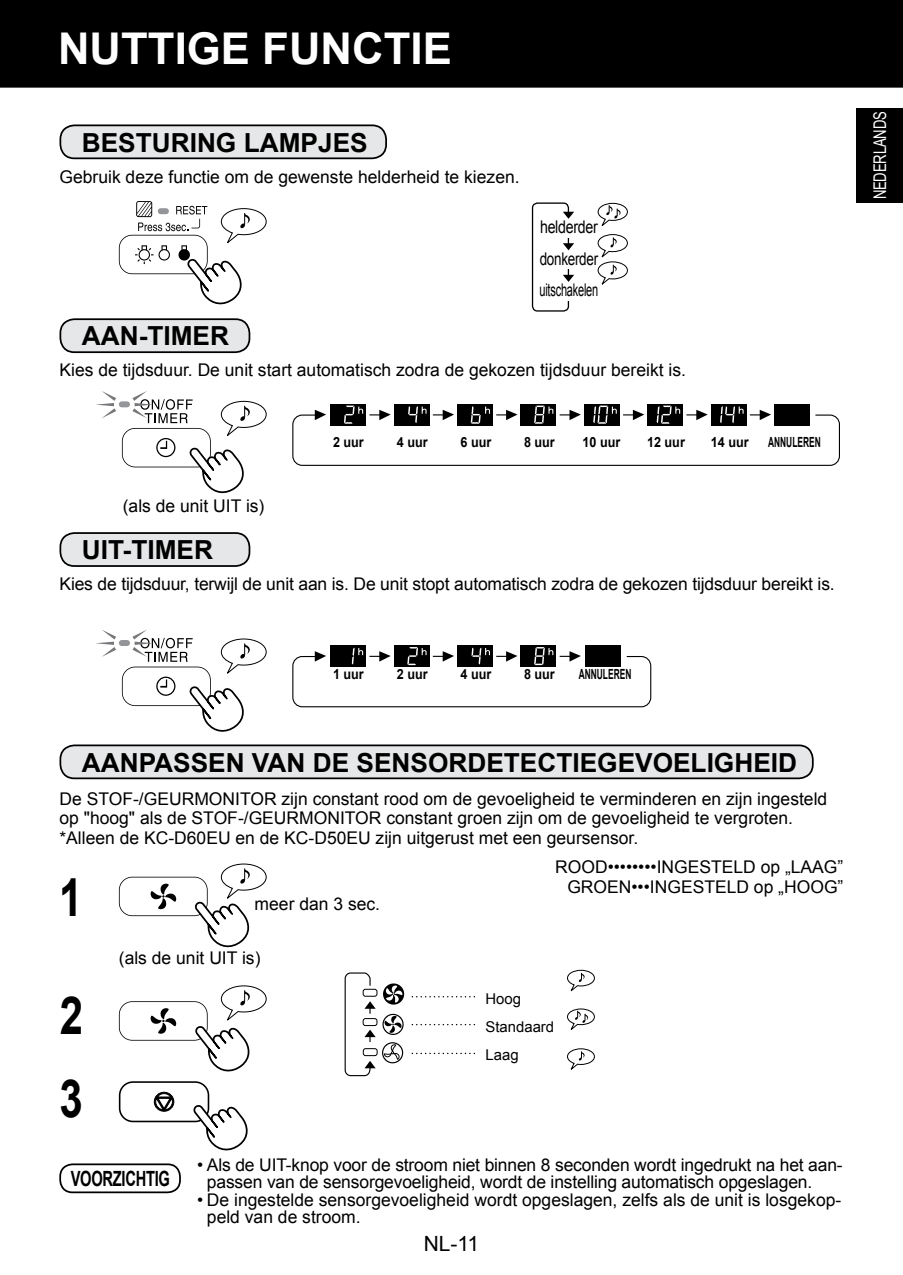
<style>
.page{position:relative;width:903px;height:1275px;background:#fff}
.page>*{position:absolute;margin:0;border:0;box-sizing:border-box;transform-origin:0 0}
.t1{font:700 52.5px/82.6px "Arial";color:#000;scale:.8 1}
.t2{font:700 43.75px "Arial";color:#fff}
.t3{font:700 26.25px "Arial";color:#000}
.t4{font:700 21px "Arial";letter-spacing:-.02em;color:#000;scale:.7 1}
.t5{font:21px "Arial";color:#000}
.t6{font:17.5px/19.2px "Arial";color:#000}
.t7{font:17.5px/31.7px "Arial";color:#000;text-align:justify;scale:.81 1}
.t8{font:17.5px "Arial";letter-spacing:-.015em;color:#fff;scale:.75 1}
.t9{font:14.88px/28px "Arial";color:#000}
.t10{font:700 14px "Arial";color:#000;scale:.9 1}
.t11{font:700 14px "Arial";color:#000;scale:.6 1}
</style>
<div class="page">
<svg style="left:345px;top:972px;width:31px;height:104px"></svg>
<svg style="left:411px;top:1024px;width:63px;height:1px"></svg>
<svg style="left:411px;top:1053px;width:63px;height:1px"></svg>
<div style="left:363px;top:1049px;width:14px;height:7px;background:#fff;border-radius:2px"></div>
<div style="left:363px;top:1048px;width:14px;height:8px;border:1px solid #000;border-radius:2px"></div>
<div style="left:363px;top:1019px;width:14px;height:6px;background:#fff;border-radius:2px"></div>
<div style="left:363px;top:1018px;width:14px;height:8px;border:1px solid #000;border-radius:2px"></div>
<div style="left:363px;top:989px;width:14px;height:7px;background:#fff;border-radius:2px"></div>
<div style="left:363px;top:989px;width:14px;height:8px;border:1px solid #000;border-radius:2px"></div>
<svg style="left:382px;top:1042px;width:21px;height:22px"></svg>
<svg style="left:383px;top:983px;width:91px;height:22px"></svg>
<svg style="left:382px;top:1013px;width:22px;height:22px"></svg>
<div style="left:119px;top:401px;width:11px;height:6px;background:#939598;border-radius:3px"></div>
<div style="left:119px;top:640px;width:11px;height:6px;background:#939598;border-radius:3px"></div>
<svg style="left:96px;top:391px;width:20px;height:27px"></svg>
<svg style="left:96px;top:630px;width:20px;height:27px"></svg>
<div style="left:292px;top:415px;width:548px;height:51px;border:1px solid #000;border-radius:9px"></div>
<svg style="left:315px;top:410px;width:11px;height:10px"></svg>
<svg style="left:369px;top:410px;width:22px;height:10px"></svg>
<svg style="left:433px;top:410px;width:21px;height:10px"></svg>
<svg style="left:496px;top:410px;width:21px;height:10px"></svg>
<svg style="left:560px;top:410px;width:21px;height:10px"></svg>
<svg style="left:623px;top:410px;width:21px;height:10px"></svg>
<svg style="left:686px;top:410px;width:22px;height:10px"></svg>
<svg style="left:750px;top:410px;width:21px;height:10px"></svg>
<div style="left:330px;top:404px;width:36px;height:21px;background:#000"></div>
<svg style="left:344px;top:406px;width:19px;height:18px"></svg>
<div style="left:394px;top:404px;width:36px;height:21px;background:#000"></div>
<svg style="left:408px;top:406px;width:18px;height:17px"></svg>
<div style="left:457px;top:404px;width:36px;height:21px;background:#000"></div>
<svg style="left:471px;top:406px;width:19px;height:18px"></svg>
<div style="left:520px;top:404px;width:36px;height:21px;background:#000"></div>
<svg style="left:534px;top:406px;width:19px;height:18px"></svg>
<div style="left:584px;top:404px;width:36px;height:21px;background:#000"></div>
<svg style="left:593px;top:406px;width:24px;height:18px"></svg>
<div style="left:647px;top:404px;width:36px;height:21px;background:#000"></div>
<svg style="left:657px;top:406px;width:23px;height:18px"></svg>
<div style="left:711px;top:404px;width:36px;height:21px;background:#000"></div>
<svg style="left:720px;top:406px;width:23px;height:17px"></svg>
<div style="left:774px;top:404px;width:36px;height:21px;background:#000"></div>
<div style="left:292px;top:656px;width:359px;height:51px;border:1px solid #000;border-radius:9px"></div>
<svg style="left:315px;top:651px;width:11px;height:11px"></svg>
<svg style="left:369px;top:651px;width:22px;height:11px"></svg>
<svg style="left:433px;top:651px;width:21px;height:11px"></svg>
<svg style="left:496px;top:651px;width:21px;height:11px"></svg>
<svg style="left:560px;top:651px;width:21px;height:11px"></svg>
<div style="left:330px;top:645px;width:36px;height:22px;background:#000"></div>
<svg style="left:352px;top:648px;width:11px;height:17px"></svg>
<div style="left:394px;top:645px;width:36px;height:22px;background:#000"></div>
<svg style="left:407px;top:647px;width:19px;height:18px"></svg>
<div style="left:457px;top:645px;width:36px;height:22px;background:#000"></div>
<svg style="left:471px;top:648px;width:19px;height:17px"></svg>
<div style="left:520px;top:645px;width:36px;height:22px;background:#000"></div>
<svg style="left:534px;top:647px;width:19px;height:18px"></svg>
<div style="left:585px;top:645px;width:36px;height:22px;background:#000"></div>
<svg style="left:119px;top:1081px;width:129px;height:69px"></svg>
<svg style="left:119px;top:201px;width:148px;height:103px"></svg>
<svg style="left:122px;top:391px;width:145px;height:102px"></svg>
<svg style="left:122px;top:630px;width:145px;height:102px"></svg>
<svg style="left:119px;top:863px;width:148px;height:84px"></svg>
<svg style="left:119px;top:985px;width:148px;height:86px"></svg>
<svg style="left:567px;top:1008px;width:28px;height:22px"></svg>
<svg style="left:567px;top:970px;width:28px;height:22px"></svg>
<svg style="left:567px;top:1048px;width:28px;height:22px"></svg>
<div style="left:532px;top:202px;width:37px;height:110px;border:1px solid #000;border-radius:5px"></div>
<div style="left:562px;top:213px;width:13px;height:24px;background:#fff"></div>
<div style="left:562px;top:244px;width:13px;height:25px;background:#fff"></div>
<div style="left:562px;top:276px;width:13px;height:24px;background:#fff"></div>
<svg style="left:563px;top:212px;width:11px;height:7px"></svg>
<svg style="left:563px;top:243px;width:11px;height:7px"></svg>
<svg style="left:563px;top:275px;width:11px;height:7px"></svg>
<svg style="left:597px;top:203px;width:31px;height:23px"></svg>
<svg style="left:597px;top:234px;width:31px;height:51px"></svg>
<div style="left:856px;top:108px;width:47px;height:94px;background:#000"></div>
<div style="left:0;top:0;width:903px;height:88px;background:#000"></div>
<div style="left:60px;top:125px;width:326px;height:33px;background:#e6e7e8;border-radius:14px"></div>
<div style="left:60px;top:124px;width:327px;height:35px;border:2px solid #000;border-radius:14px"></div>
<div style="left:60px;top:319px;width:189px;height:33px;background:#e6e7e8;border-radius:14px"></div>
<div style="left:60px;top:318px;width:190px;height:35px;border:2px solid #000;border-radius:14px"></div>
<div style="left:60px;top:533px;width:189px;height:33px;background:#e6e7e8;border-radius:14px"></div>
<div style="left:60px;top:532px;width:190px;height:35px;border:2px solid #000;border-radius:14px"></div>
<div style="left:60px;top:745px;width:753px;height:33px;background:#e6e7e8;border-radius:14px"></div>
<div style="left:60px;top:744px;width:754px;height:35px;border:2px solid #000;border-radius:14px"></div>
<div style="left:59px;top:1163px;width:122px;height:30px;border:2px solid #000;border-radius:12px"></div>
<h2 class="t2" style="left:58px;top:19px;width:395px">NUTTIGE FUNCTIE</h2>
<h3 class="t3" style="left:82px;top:125px;width:287px">BESTURING LAMPJES</h3>
<p class="t6" style="left:60px;top:167px;width:462px">Gebruik deze functie om de gewenste helderheid te kiezen.</p>
<h3 class="t3" style="left:82px;top:319px;width:149px">AAN-TIMER</h3>
<p class="t7" style="left:539px;top:211px;width:74px">helderder donkerder uitschakelen</p>
<p class="t6" style="left:60px;top:361px;width:628px">Kies de tijdsduur. De unit start automatisch zodra de gekozen tijdsduur bereikt is.</p>
<p class="t6" style="left:123px;top:497px;width:143px">(als de unit UIT is)</p>
<h3 class="t3" style="left:82px;top:532px;width:133px">UIT-TIMER</h3>
<p class="t10" style="left:333px;top:433px;width:36px">2 uur</p>
<p class="t10" style="left:461px;top:433px;width:36px">6 uur</p>
<p class="t10" style="left:582px;top:433px;width:44px">10 uur</p>
<p class="t10" style="left:397px;top:433px;width:36px">4 uur</p>
<p class="t10" style="left:711px;top:433px;width:44px">14 uur</p>
<p class="t10" style="left:524px;top:433px;width:36px">8 uur</p>
<p class="t10" style="left:647px;top:433px;width:44px">12 uur</p>
<p class="t11" style="left:768px;top:433px;width:89px">ANNULEREN</p>
<p class="t6" style="left:60px;top:575px;width:777px">Kies de tijdsduur, terwijl de unit aan is. De unit stopt automatisch zodra de gekozen tijdsduur bereikt is.</p>
<p class="t10" style="left:333px;top:665px;width:36px">1 uur</p>
<p class="t10" style="left:397px;top:665px;width:36px">2 uur</p>
<p class="t10" style="left:461px;top:665px;width:36px">4 uur</p>
<p class="t10" style="left:524px;top:665px;width:36px">8 uur</p>
<p class="t11" style="left:579px;top:665px;width:89px">ANNULEREN</p>
<h3 class="t3" style="left:82px;top:745px;width:717px">AANPASSEN VAN DE SENSORDETECTIEGEVOELIGHEID</h3>
<p class="t6" style="left:60px;top:790px;width:769px">De STOF-/GEURMONITOR zijn constant rood om de gevoeligheid te verminderen en zijn ingesteld op "hoog" als de STOF-/GEURMONITOR constant groen zijn om de gevoeligheid te vergroten. *Alleen de KC-D60EU en de KC-D50EU zijn uitgerust met een geursensor.</p>
<p class="t6" style="left:555px;top:858px;width:290px;text-align:right">ROOD••••••••INGESTELD op „LAAG”<br>GROEN•••INGESTELD op „HOOG”</p>
<h1 class="t1" style="left:59px;top:858px;width:31px">1</h1>
<p class="t6" style="left:255px;top:894px;width:127px">meer dan 3 sec.</p>
<h1 class="t1" style="left:60px;top:976px;width:31px">2<br>3</h1>
<p class="t6" style="left:119px;top:948px;width:143px">(als de unit UIT is)</p>
<p class="t9" style="left:485px;top:985px;width:70px">Hoog<br>Standaard<br>Laag</p>
<p class="t4" style="left:71px;top:1164px;width:143px">VOORZICHTIG</p>
<p class="t6" style="left:207px;top:1156px;width:637px;line-height:17.5px;text-indent:-10px">• Als de UIT-knop voor de stroom niet binnen 8 seconden wordt ingedrukt na het aan&shy;passen van de sensorgevoeligheid, wordt de instelling automatisch opgeslagen.</p>
<p class="t6" style="left:207px;top:1191px;width:636px;line-height:17.5px;text-indent:-10px">• De ingestelde sensorgevoeligheid wordt opgeslagen, zelfs als de unit is losgekop&shy;peld van de stroom.</p>
<p class="t5" style="left:424px;top:1230px;width:57px">NL-11</p>
<p class="t8" style="left:868px;top:199px;width:119px;rotate:-90deg">NEDERLANDS</p>
</div>
